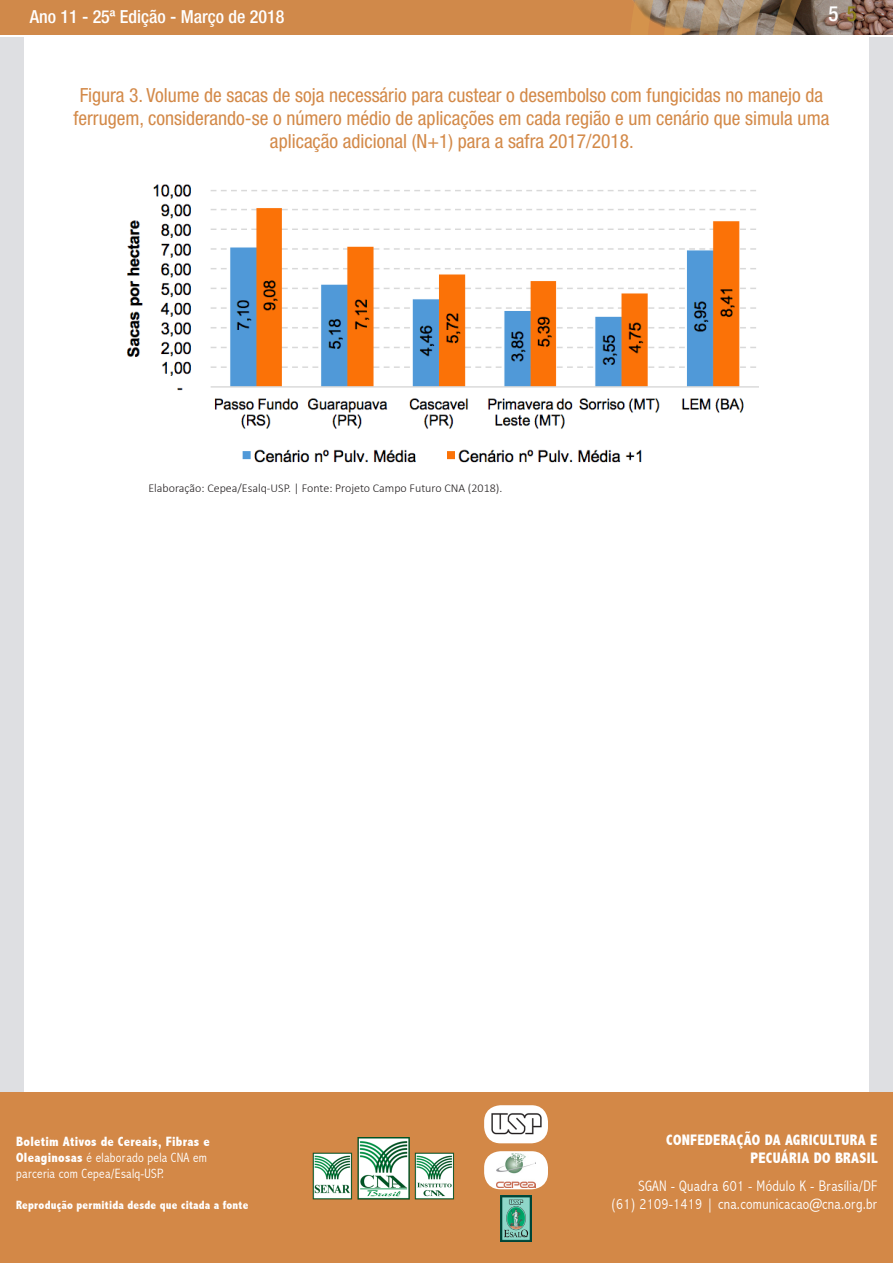
<style>
.page{position:relative;width:893px;height:1263px;background:#fff}
.page>*{position:absolute;margin:0;border:0;box-sizing:border-box;transform-origin:0 0}
.t1{font:500 condensed 21px "Helvetica Neue LT Std";color:#fff}
.t2{font:condensed 19.5px/23.4px "Helvetica Neue LT Std";color:#d38948;text-align:center}
.t3{font:500 condensed 18px "Helvetica Neue LT Std";color:#fff}
.corpo{font:300 condensed 15.3px "Abadi";letter-spacing:.02em;color:#fff}
.corpo-2{font:800 condensed 15.3px/18.3px "Abadi";letter-spacing:.02em;color:#fff;text-align:right}
.corpo-3{font:300 condensed 13.5px "Abadi";letter-spacing:.02em;color:#fff}
.corpo-4{font:800 condensed 13.5px "Abadi";letter-spacing:.02em;color:#fff}
.t4{font:300 12px "Calibri";color:#231f20}
.corpo-5{font:800 condensed 12px "Abadi";letter-spacing:.02em;color:#fff}
.s1{color:#8f7f1c}
.s2{font-weight:800}
</style>
<div class="page">
<div style="left:0;top:13px;width:893px;height:1250px;background:#dedfe2"></div>
<div style="left:24px;top:13px;width:845px;height:1250px;background:#fff"></div>
<div style="left:0;top:0;width:861px;height:37px;background:#d0894a"></div>
<svg style="left:632px;top:0;width:261px;height:35px;background:#95785f"></svg>
<hr style="left:0;top:35px;width:893px;height:2px;background:#fff">
<div style="left:0;top:1092px;width:893px;height:171px;background:#d38847"></div>
<img style="left:309px;top:1137px;width:157px;height:66px">
<div style="left:484px;top:1151px;width:64px;height:38px;background:#fff;border-radius:16px"></div>
<div style="left:484px;top:1105px;width:64px;height:38px;background:#fff;border-radius:16px"></div>
<img style="left:489px;top:1104px;width:52px;height:41px">
<img style="left:500px;top:1195px;width:32px;height:47px">
<img style="left:497px;top:1153px;width:38px;height:34px">
<img style="left:127px;top:184px;width:632px;height:279px">
<p class="t3" style="left:30px;top:6px;width:256px">Ano 11 - 25ª Edição - Março de 2018</p>
<p class="t1" style="left:828px;top:1px;width:30px">5 <span class="s1">5</span></p>
<p class="t2" style="left:74px;top:83px;width:757px">Figura 3. Volume de sacas de soja necessário para custear o desembolso com fungicidas no manejo da ferrugem, considerando-se o número médio de aplicações em cada região e um cenário que simula uma aplicação adicional (N+1) para a safra 2017/2018.</p>
<p class="t4" style="left:148px;top:481px;width:355px">Elaboração: Cepea/Esalq-USP. | Fonte: Projeto Campo Futuro CNA (2018).</p>
<p class="corpo-4" style="left:16px;top:1133px;width:195px">Boletim Ativos de Cereais, Fibras e</p>
<p class="corpo-3" style="left:16px;top:1149px;width:192px"><span class="s2">Oleaginosas</span> é elaborado pela CNA em</p>
<p class="corpo-3" style="left:16px;top:1166px;width:149px">parceria com Cepea/Esalq-USP.</p>
<p class="corpo-5" style="left:16px;top:1197px;width:234px">Reprodução permitida desde que citada a fonte</p>
<p class="corpo-2" style="left:666px;top:1130px;width:213px">CONFEDERAÇÃO DA AGRICULTURA E<br>PECUÁRIA DO BRASIL</p>
<p class="corpo" style="left:638px;top:1177px;width:240px">SGAN - Quadra 601 - Módulo K - Brasília/DF</p>
<p class="corpo" style="left:611px;top:1195px;width:268px">(61) 2109-1419 | cna.comunicacao@cna.org.br</p>
</div>
